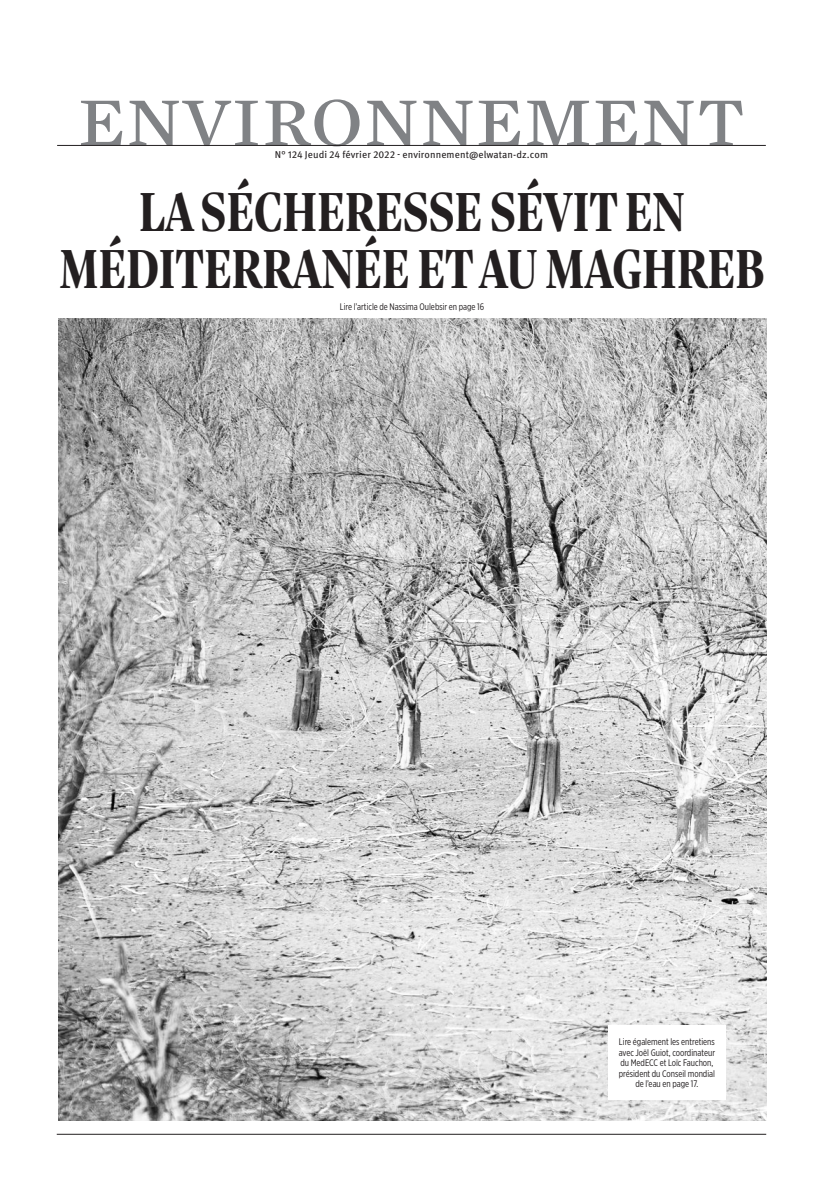
<style>
.page{position:relative;width:823px;height:1191px;background:#fff}
.page>*{position:absolute;margin:0;border:0;box-sizing:border-box;transform-origin:0 0}
.t1{font:90px "Mercury Text G1 Roman SC";color:#808285}
.t2{font:800 59px/57px "Sole Serif Headline";color:#231f20;text-align:center;scale:.81 1}
.t3{font:10px "Meta Pro";letter-spacing:.01em;color:#231f20}
.t4{font:9.5px/10.5px "Gotham X Narrow";color:#231f20;text-align:center}
</style>
<div class="page">
<img style="left:59px;top:318px;width:707px;height:802px">
<hr style="left:57px;top:1134px;width:708px;height:1px;background:#231f20">
<hr style="left:57px;top:145px;width:708px;height:1px;background:#231f20">
<div style="left:608px;top:1025px;width:117px;height:74px;background:#fff"></div>
<h1 class="t1" style="left:78px;top:62px;width:668px">environnement</h1>
<p class="t3" style="left:275px;top:148px;width:275px">N° 124 Jeudi 24 février 2022 - environnement@elwatan-dz.com</p>
<h2 class="t2" style="left:59px;top:184px;width:871px">LA SÉCHERESSE SÉVIT EN<br>MÉDITERRANÉE ET AU MAGHREB</h2>
<p class="t4" style="left:339px;top:301px;width:146px">Lire l’article de Nassima Oulebsir en page 16</p>
<p class="t4" style="left:618px;top:1036px;width:98px">Lire également les entretiens avec Joël Guiot, coordinateur du MedECC et Loïc Fauchon, président du Conseil mondial de l’eau en page 17.</p>
</div>
